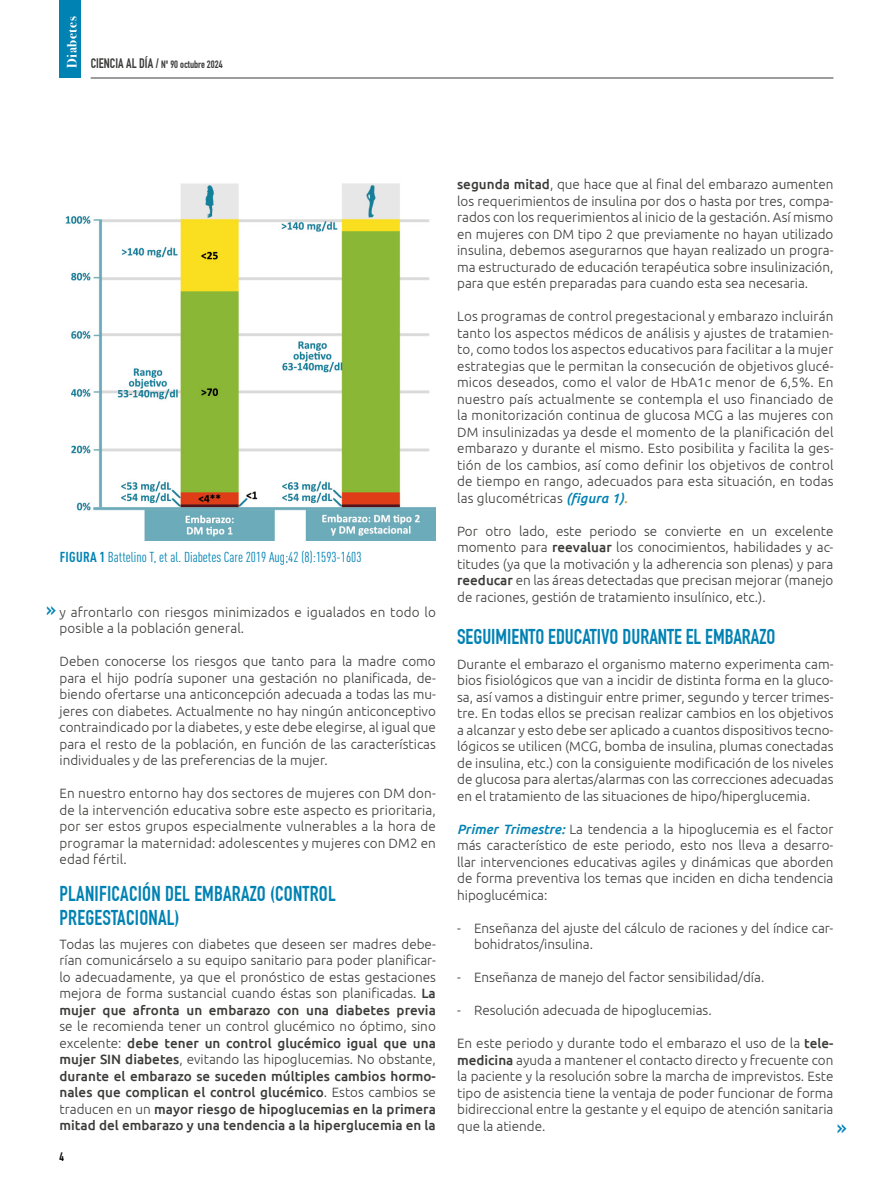
<style>
.page{position:relative;width:893px;height:1191px;background:#fff}
.page>*{position:absolute;margin:0;border:0;box-sizing:border-box;transform-origin:0 0}
.t1{font:22.5px "DIN Engschrift Std";color:#0082b3}
.t2{font:21px/24px "DIN Engschrift Std";letter-spacing:.01em;color:#0082b3}
.t3{font:condensed 14.25px "DIN Pro";color:#0082b3}
.t4{font:300 13.5px/16.5px "Ubuntu";color:#3c3c3b;text-align:justify}
.t5{font:500 13.5px/16.5px "Ubuntu";color:#3c3c3b;text-align:justify}
.t6{font:700 13.5px "Bodoni Svty Two ITCTT";letter-spacing:.04em;color:#fff}
.t7{font:12px "DIN Engschrift Std";color:#000}
.t8{font:10.5px "DIN Engschrift Std";color:#3c3c3b}
.s1{font-size:13.5px}
.s2{font-weight:700}
.s3{font-weight:500}
.s4{font-weight:300}
.s5{font-weight:500;font-style:italic;color:#0082b3}
.s6{font-weight:500;font-style:italic;color:#d49b35}
</style>
<div class="page">
<hr style="left:91px;top:78px;width:742px;height:1px;background:#3c3c3b">
<div style="left:60px;top:0;width:21px;height:78px;background:#0082b3"></div>
<img style="left:65px;top:183px;width:371px;height:357px">
<p class="t6" style="left:61px;top:68px;width:53px;rotate:-90deg">Diabetes</p>
<p class="t8" style="left:91px;top:58px;width:133px"><span class="s1">CIENCIA AL DÍA /</span> Nº 90 octubre 2024</p>
<p class="t3" style="left:60px;top:547px;width:303px"><span class="s2">FIGURA 1</span> Battelino T, et al. Diabetes Care 2019 Aug;42 (8):1593-1603</p>
<p class="t4" style="left:60px;top:603px;width:378px">y afrontarlo con riesgos minimizados e igualados en todo lo posible a la población general.</p>
<p class="t4" style="left:60px;top:653px;width:378px">Deben conocerse los riesgos que tanto para la madre como para el hijo podría suponer una gestación no planificada, de&shy;biendo ofertarse una anticoncepción adecuada a todas las mu&shy;jeres con diabetes. Actualmente no hay ningún anticonceptivo contraindicado por la diabetes, y este debe elegirse, al igual que para el resto de la población, en función de las características individuales y de las preferencias de la mujer.</p>
<p class="t4" style="left:60px;top:785px;width:378px">En nuestro entorno hay dos sectores de mujeres con DM don&shy;de la intervención educativa sobre este aspecto es prioritaria, por ser estos grupos especialmente vulnerables a la hora de programar la maternidad: adolescentes y mujeres con DM2 en edad fértil.</p>
<h2 class="t2" style="left:60px;top:882px;width:278px">PLANIFICACIÓN DEL EMBARAZO (CONTROL<br>PREGESTACIONAL)</h2>
<p class="t4" style="left:60px;top:935px;width:378px">Todas las mujeres con diabetes que deseen ser madres debe&shy;rían comunicárselo a su equipo sanitario para poder planificar&shy;lo adecuadamente, ya que el pronóstico de estas gestaciones mejora de forma sustancial cuando éstas son planificadas. <span class="s3">La mujer que afronta un embarazo con una diabetes previa</span></p>
<p class="t5" style="left:60px;top:1017px;width:378px"><span class="s4">se le recomienda tener un control glucémico no óptimo, sino excelente:</span> debe tener un control glucémico igual que una mujer SIN diabetes<span class="s4">, evitando las hipoglucemias. No obstante, </span>durante el embarazo se suceden múltiples cambios hormo&shy;nales que complican el control glucémico<span class="s4">. Estos cambios se traducen en un</span> mayor riesgo de hipoglucemias en la primera mitad del embarazo y una tendencia a la hiperglucemia en la</p>
<h1 class="t1" style="left:46px;top:596px;width:11px">»</h1>
<p class="t7" style="left:60px;top:1149px;width:6px">4</p>
<p class="t4" style="left:457px;top:176px;width:378px"><span class="s3">segunda mitad</span>, que hace que al final del embarazo aumenten los requerimientos de insulina por dos o hasta por tres, compa&shy;rados con los requerimientos al inicio de la gestación. Así mismo en mujeres con DM tipo 2 que previamente no hayan utilizado insulina, debemos asegurarnos que hayan realizado un progra&shy;ma estructurado de educación terapéutica sobre insulinización, para que estén preparadas para cuando esta sea necesaria.</p>
<p class="t4" style="left:457px;top:308px;width:378px">Los programas de control pregestacional y embarazo incluirán tanto los aspectos médicos de análisis y ajustes de tratamien&shy;to, como todos los aspectos educativos para facilitar a la mujer estrategias que le permitan la consecución de objetivos glucé&shy;micos deseados, como el valor de HbA1c menor de 6,5%. En nuestro país actualmente se contempla el uso financiado de la monitorización continua de glucosa MCG a las mujeres con DM insulinizadas ya desde el momento de la planificación del embarazo y durante el mismo. Esto posibilita y facilita la ges&shy;tión de los cambios, así como definir los objetivos de control de tiempo en rango, adecuados para esta situación, en todas las glucométricas <span class="s5">(figura 1)</span><span class="s6">.</span></p>
<p class="t4" style="left:457px;top:522px;width:378px">Por otro lado, este periodo se convierte en un excelente momento para <span class="s3">reevaluar</span> los conocimientos, habilidades y ac&shy;titudes (ya que la motivación y la adherencia son plenas) y para <span class="s3">reeducar</span> en las áreas detectadas que precisan mejorar (manejo de raciones, gestión de tratamiento insulínico, etc.).</p>
<h2 class="t2" style="left:457px;top:624px;width:320px">SEGUIMIENTO EDUCATIVO DURANTE EL EMBARAZO</h2>
<p class="t4" style="left:457px;top:655px;width:378px">Durante el embarazo el organismo materno experimenta cam&shy;bios fisiológicos que van a incidir de distinta forma en la gluco&shy;sa, así vamos a distinguir entre primer, segundo y tercer trimes&shy;tre. En todas ellos se precisan realizar cambios en los objetivos a alcanzar y esto debe ser aplicado a cuantos dispositivos tecno&shy;lógicos se utilicen (MCG, bomba de insulina, plumas conectadas de insulina, etc.) con la consiguiente modificación de los niveles de glucosa para alertas/alarmas con las correcciones adecuadas en el tratamiento de las situaciones de hipo/hiperglucemia.</p>
<p class="t4" style="left:457px;top:820px;width:378px"><span class="s5">Primer Trimestre:</span> La tendencia a la hipoglucemia es el factor más característico de este periodo, esto nos lleva a desarro&shy;llar intervenciones educativas agiles y dinámicas que aborden de forma preventiva los temas que inciden en dicha tendencia hipoglucémica:</p>
<p class="t4" style="left:474px;top:919px;width:361px;text-indent:-17px">- Enseñanza del ajuste del cálculo de raciones y del índice car&shy;bohidratos/insulina.</p>
<p class="t4" style="left:457px;top:968px;width:309px">- Enseñanza de manejo del factor sensibilidad/día.</p>
<p class="t4" style="left:457px;top:1001px;width:256px">- Resolución adecuada de hipoglucemias.</p>
<p class="t4" style="left:457px;top:1034px;width:378px">En este periodo y durante todo el embarazo el uso de la <span class="s3">tele&shy;medicina</span> ayuda a mantener el contacto directo y frecuente con la paciente y la resolución sobre la marcha de imprevistos. Este tipo de asistencia tiene la ventaja de poder funcionar de forma bidireccional entre la gestante y el equipo de atención sanitaria que la atiende.</p>
<h1 class="t1" style="left:837px;top:1114px;width:11px">»</h1>
</div>
